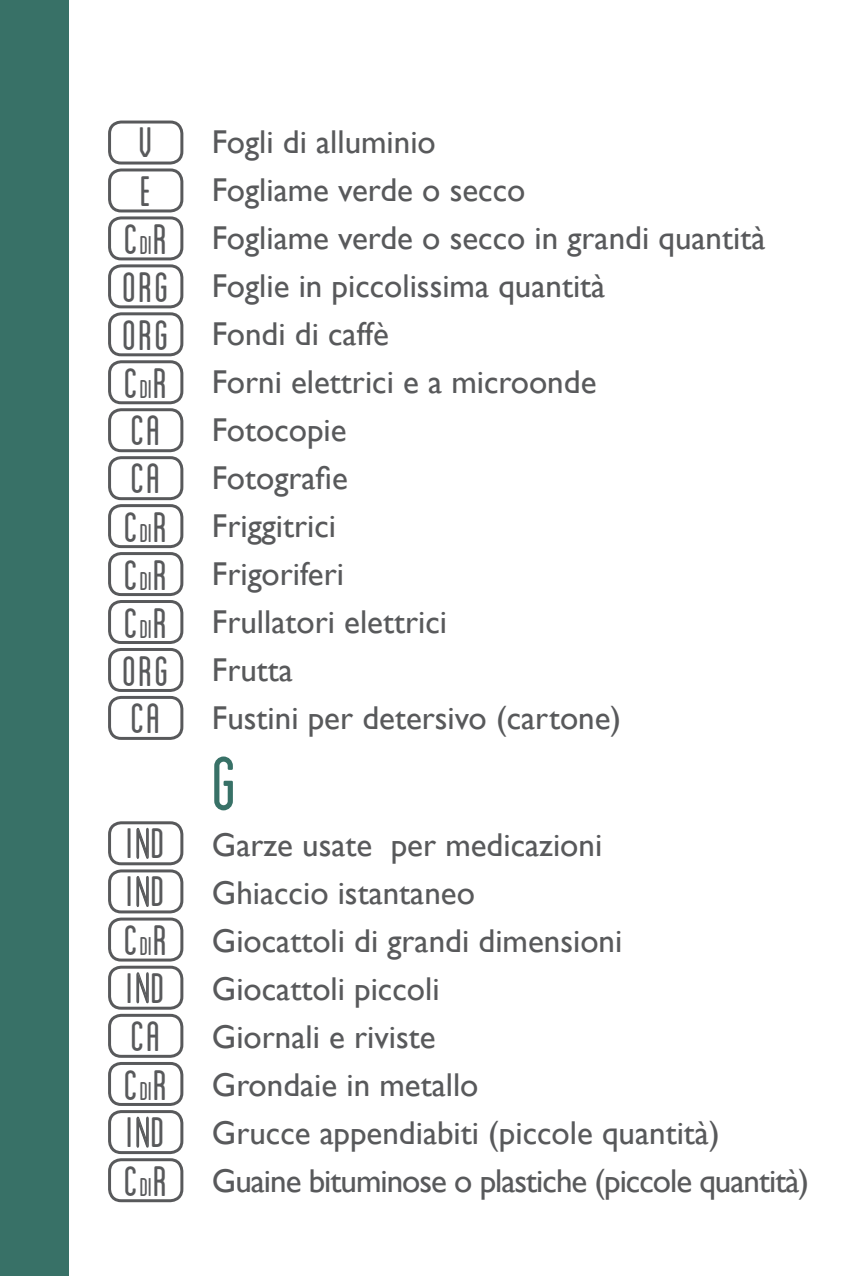
<style>
.page{position:relative;width:851px;height:1276px;background:#fff}
.page>*{position:absolute;margin:0;border:0;box-sizing:border-box;transform-origin:0 0}
.t1{font:condensed 81px "Blanch";color:#387167}
.t2{font:condensed 44.7px/48px "Blanch";letter-spacing:.05em;color:#58595b}
.t3{font:33px/48px "Gill Sans";color:#58595b}
.s1{font-size:27px}
.s2{font-family:"Gotham Rounded";font-stretch:normal;font-size:42px}
</style>
<div class="page">
<div style="left:0;top:0;width:68px;height:1276px;background:#387167"></div>
<div style="left:108px;top:1014px;width:75px;height:43px;border:3px solid #58595b;border-radius:12px"></div>
<div style="left:108px;top:408px;width:75px;height:44px;border:3px solid #58595b;border-radius:12px"></div>
<div style="left:108px;top:456px;width:75px;height:44px;border:3px solid #58595b;border-radius:12px"></div>
<div style="left:108px;top:696px;width:75px;height:44px;border:3px solid #58595b;border-radius:12px"></div>
<div style="left:108px;top:121px;width:75px;height:43px;border:3px solid #58595b;border-radius:12px"></div>
<div style="left:108px;top:264px;width:75px;height:44px;border:3px solid #58595b;border-radius:12px"></div>
<div style="left:108px;top:312px;width:75px;height:44px;border:3px solid #58595b;border-radius:12px"></div>
<div style="left:108px;top:648px;width:75px;height:44px;border:3px solid #58595b;border-radius:12px"></div>
<div style="left:108px;top:168px;width:75px;height:44px;border:3px solid #58595b;border-radius:12px"></div>
<div style="left:108px;top:216px;width:75px;height:44px;border:3px solid #58595b;border-radius:12px"></div>
<div style="left:108px;top:360px;width:75px;height:44px;border:3px solid #58595b;border-radius:12px"></div>
<div style="left:108px;top:504px;width:75px;height:44px;border:3px solid #58595b;border-radius:12px"></div>
<div style="left:108px;top:917px;width:75px;height:44px;border:3px solid #58595b;border-radius:12px"></div>
<div style="left:108px;top:1062px;width:75px;height:44px;border:3px solid #58595b;border-radius:12px"></div>
<div style="left:108px;top:1158px;width:75px;height:44px;border:3px solid #58595b;border-radius:12px"></div>
<div style="left:108px;top:552px;width:75px;height:44px;border:3px solid #58595b;border-radius:12px"></div>
<div style="left:108px;top:600px;width:75px;height:44px;border:3px solid #58595b;border-radius:12px"></div>
<svg style="left:136px;top:876px;width:13px;height:31px"></svg>
<div style="left:108px;top:869px;width:75px;height:44px;border:3px solid #58595b;border-radius:12px"></div>
<svg style="left:136px;top:1116px;width:13px;height:32px"></svg>
<div style="left:108px;top:1110px;width:75px;height:44px;border:3px solid #58595b;border-radius:12px"></div>
<svg style="left:136px;top:827px;width:13px;height:32px"></svg>
<div style="left:108px;top:821px;width:75px;height:44px;border:3px solid #58595b;border-radius:12px"></div>
<svg style="left:136px;top:972px;width:13px;height:32px"></svg>
<div style="left:108px;top:965px;width:75px;height:44px;border:3px solid #58595b;border-radius:12px"></div>
<h2 class="t2" style="left:139px;top:117px;width:16px">V</h2>
<h2 class="t2" style="left:124px;top:166px;width:45px;text-align:center">E<br>C<span class="s1">DI</span>R</h2>
<h2 class="t2" style="left:122px;top:261px;width:48px">ORG<br>ORG</h2>
<h2 class="t2" style="left:124px;top:357px;width:45px">C<span class="s1">DI</span>R</h2>
<h2 class="t2" style="left:131px;top:404px;width:31px">CA<br>CA</h2>
<h2 class="t2" style="left:124px;top:501px;width:45px">C<span class="s1">DI</span>R</h2>
<h2 class="t2" style="left:124px;top:549px;width:45px">C<span class="s1">DI</span>R<br>C<span class="s1">DI</span>R</h2>
<h2 class="t2" style="left:122px;top:645px;width:48px">ORG</h2>
<h2 class="t2" style="left:131px;top:692px;width:31px">CA</h2>
<h2 class="t2" style="left:126px;top:817px;width:40px">I<span class="s2">N</span>D</h2>
<h2 class="t2" style="left:126px;top:866px;width:40px">I<span class="s2">N</span>D</h2>
<h2 class="t2" style="left:124px;top:914px;width:45px">C<span class="s1">DI</span>R</h2>
<h2 class="t2" style="left:126px;top:962px;width:40px">I<span class="s2">N</span>D</h2>
<h2 class="t2" style="left:131px;top:1010px;width:31px">CA</h2>
<h2 class="t2" style="left:124px;top:1035px;width:45px;line-height:96.3px">C<span class="s1">DI</span>R<br>C<span class="s1">DI</span>R</h2>
<h2 class="t2" style="left:126px;top:1106px;width:40px">I<span class="s2">N</span>D</h2>
<p class="t3" style="left:212px;top:118px;width:555px">Fogli di alluminio<br>Fogliame verde o secco<br>Fogliame verde o secco in grandi quantità<br>Foglie in piccolissima quantità<br>Fondi di caffè<br>Forni elettrici e a microonde<br>Fotocopie<br>Fotografie<br>Friggitrici<br>Frigoriferi<br>Frullatori elettrici<br>Frutta<br>Fustini per detersivo (cartone)</p>
<h1 class="t1" style="left:212px;top:740px;width:27px">G</h1>
<p class="t3" style="left:212px;top:820px;width:598px">Garze usate per medicazioni<br>Ghiaccio istantaneo<br>Giocattoli di grandi dimensioni<br>Giocattoli piccoli<br>Giornali e riviste<br>Grondaie in metallo<br>Grucce appendiabiti (piccole quantità)<br>Guaine bituminose o plastiche (piccole quantità)</p>
</div>
